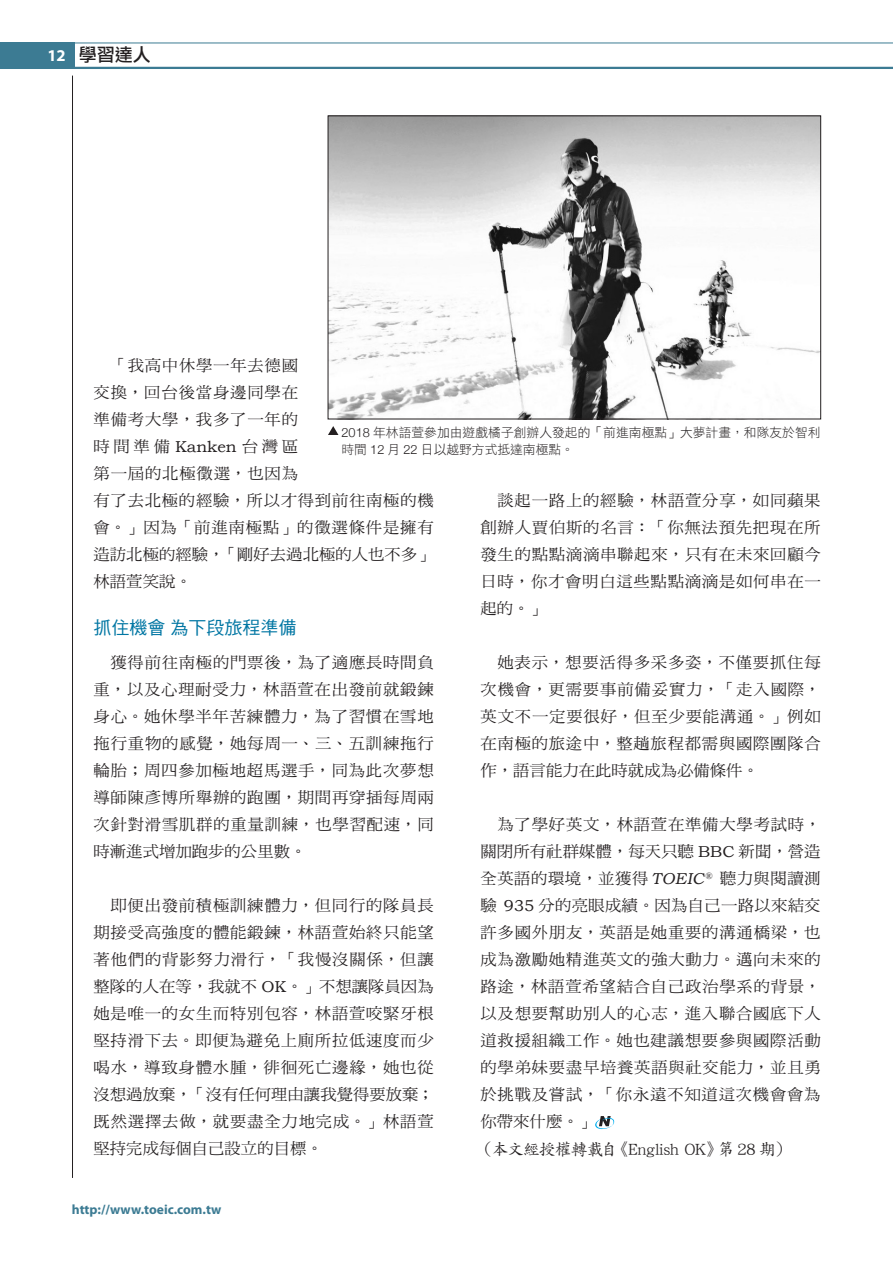
<style>
.page{position:relative;width:893px;height:1263px;background:#fff}
.page>*{position:absolute;margin:0;border:0;box-sizing:border-box;transform-origin:0 0}
.小標001{font:18px "DF Hei Std W5";color:#0076a3}
.t1{font:18px "DF Li Hei Std W5";color:#231f20}
.摘錄與轉載{font:16.5px "DF Kai Shu Std W5";letter-spacing:-.035em;color:#231f20}
.t2{font:700 16.5px "Myriad Pro";color:#fff}
.內文{font:15.75px/27px "DF Ming Std W5";letter-spacing:.045em;color:#231f20;text-align:justify;scale:1.04 1}
.t3{font:700 13.5px "Myriad Pro";color:#3c7b93}
.t4{font:12.75px/17.2px "DF Hei Std W3";letter-spacing:.005em;color:#231f20}
.s1{font-family:"Bookman Old Style"}
.s2{font-family:"Helvetica Neue";font-weight:300}
.s3{font-family:"Bookman Old Style";font-style:italic}
</style>
<div class="page">
<svg style="left:595px;top:1116px;width:20px;height:13px"></svg>
<img style="left:330px;top:118px;width:489px;height:299px">
<svg style="left:328px;top:426px;width:10px;height:9px"></svg>
<hr style="left:72px;top:76px;width:1px;height:1102px;background:#231f20">
<div style="left:0;top:43px;width:74px;height:25px;background:#3c7b93"></div>
<hr style="left:2px;top:43px;width:891px;height:1px;background:#3c7b93">
<hr style="left:0;top:67px;width:893px;height:2px;background:#3c7b93">
<p class="t2" style="left:47px;top:47px;width:20px">12</p>
<p class="t1" style="left:79px;top:45px;width:74px">學習達人</p>
<p class="內文" style="left:94px;top:351px;width:329px;text-align:left;text-indent:17px">「我高中休學一年去德國<br>交換，回台後當身邊同學在<br>準備考大學，我多了一年的<br>時間準備<span class="s1">Kanken</span>台灣區<br>第一屆的北極徵選，也因為<br>有了去北極的經驗，所以才得到前往南極的機會。」因為「前進南極點」的徵選條件是擁有造訪北極的經驗，「剛好去過北極的人也不多」林語萱笑說。</p>
<p class="小標001" style="left:94px;top:617px;width:205px">抓住機會為下段旅程準備</p>
<p class="內文" style="left:94px;top:648px;width:329px;text-indent:17px">獲得前往南極的門票後，為了適應長時間負重，以及心理耐受力，林語萱在出發前就鍛鍊身心。她休學半年苦練體力，為了習慣在雪地拖行重物的感覺，她每周一、三、五訓練拖行輪胎；周四參加極地超馬選手，同為此次夢想導師陳彥博所舉辦的跑團，期間再穿插每周兩次針對滑雪肌群的重量訓練，也學習配速，同時漸進式增加跑步的公里數。</p>
<p class="內文" style="left:94px;top:891px;width:329px;text-indent:17px">即便出發前積極訓練體力，但同行的隊員長期接受高強度的體能鍛鍊，林語萱始終只能望著他們的背影努力滑行，「我慢沒關係，但讓整隊的人在等，我就不 <span class="s1">OK</span>。」不想讓隊員因為她是唯一的女生而特別包容，林語萱咬緊牙根堅持滑下去。即便為避免上廁所拉低速度而少喝水，導致身體水腫，徘徊死亡邊緣，她也從沒想過放棄，「沒有任何理由讓我覺得要放棄；既然選擇去做，就要盡全力地完成。」林語萱堅持完成每個自己設立的目標。</p>
<p class="t4" style="left:342px;top:424px;width:481px"><span class="s2">2018</span> 年林語萱參加由遊戲橘子創辦人發起的「前進南極點」大夢計畫，和隊友於智利時間 <span class="s2">12</span> 月 <span class="s2">22</span> 日以越野方式抵達南極點。</p>
<p class="內文" style="left:480px;top:486px;width:329px;text-indent:17px">談起一路上的經驗，林語萱分享，如同蘋果創辦人賈伯斯的名言：「你無法預先把現在所發生的點點滴滴串聯起來，只有在未來回顧今日時，你才會明白這些點點滴滴是如何串在一起的。」</p>
<p class="內文" style="left:480px;top:648px;width:329px;text-indent:17px">她表示，想要活得多采多姿，不僅要抓住每次機會，更需要事前備妥實力，「走入國際，英文不一定要很好，但至少要能溝通。」例如在南極的旅途中，整趟旅程都需與國際團隊合作，語言能力在此時就成為必備條件。</p>
<p class="內文" style="left:480px;top:810px;width:329px;text-indent:17px">為了學好英文，林語萱在準備大學考試時，關閉所有社群媒體，每天只聽 <span class="s1">BBC</span> 新聞，營造全英語的環境，並獲得 <span class="s3">TOEIC</span><sup>®</sup> 聽力與閱讀測驗 <span class="s1">935</span> 分的亮眼成績。因為自己一路以來結交許多國外朋友，英語是她重要的溝通橋梁，也成為激勵她精進英文的強大動力。邁向未來的路途，林語萱希望結合自己政治學系的背景，以及想要幫助別人的心志，進入聯合國底下人道救援組織工作。她也建議想要參與國際活動的學弟妹要盡早培養英語與社交能力，並且勇於挑戰及嘗試，「你永遠不知道這次機會會為你帶來什麼。」</p>
<p class="摘錄與轉載" style="left:477px;top:1140px;width:315px">（本文經授權轉載自《English OK》第 28 期）</p>
<p class="t3" style="left:72px;top:1202px;width:151px">http://www.toeic.com.tw</p>
</div>
